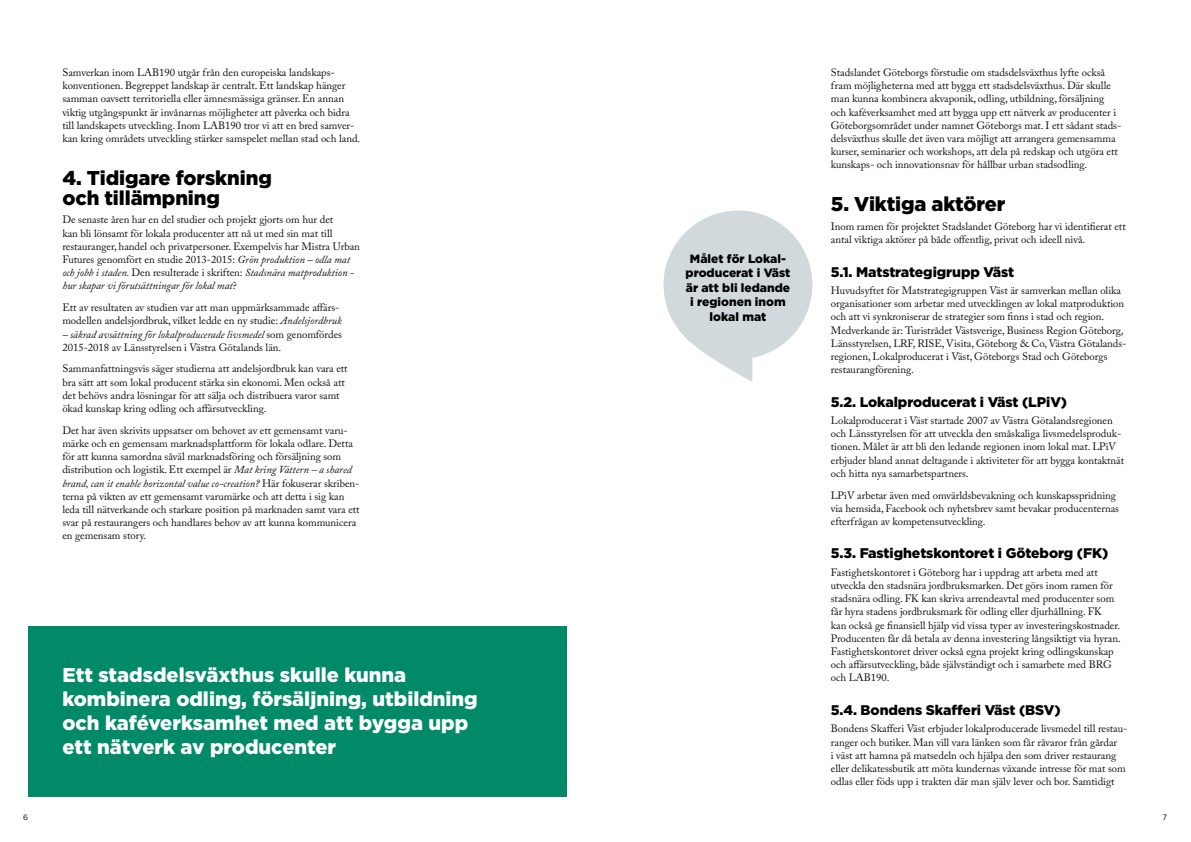
<style>
.page{position:relative;width:1191px;height:842px;background:#fff}
.page>*{position:absolute;margin:0;border:0;box-sizing:border-box;transform-origin:0 0}
.t1{font:900 20px/24px "Gotham";color:#fff}
.Rubrik_3{font:900 20px/20px "Gotham";letter-spacing:-.005em;color:#000}
.Rubrik_4{font:900 14px "Gotham";letter-spacing:-.005em;color:#000}
.Citat{font:900 12px/14.5px "Gotham";color:#000;text-align:center}
.Brödtext{font:10.7px/13.2px "Adobe Caslon Pro";letter-spacing:-.005em;color:#0f0f0f}
.t2{font:7.8px "Gotham";color:#000}
.s1{font-style:italic}
</style>
<div class="page">
<svg style="left:663px;top:210px;width:149px;height:172px"></svg>
<div style="left:28px;top:626px;width:539px;height:170px;background:#008a68"></div>
<p class="Brödtext" style="left:62px;top:66px;width:299px">Samverkan inom LAB190 utgår från den europeiska landskaps&shy;konventionen. Begreppet landskap är centralt. Ett landskap hänger samman oavsett territoriella eller ämnesmässiga gränser. En annan viktig utgångspunkt är invånarnas möjligheter att påverka och bidra till landskapets utveckling. Inom LAB190 tror vi att en bred samver&shy;kan kring områdets utveckling stärker samspelet mellan stad och land.</p>
<h3 class="Rubrik_3" style="left:62px;top:167px;width:211px">4. Tidigare forskning och tillämpning</h3>
<p class="Brödtext" style="left:62px;top:213px;width:299px">De senaste åren har en del studier och projekt gjorts om hur det<br>kan bli lönsamt för lokala producenter att nå ut med sin mat till restauranger, handel och privatpersoner. Exempelvis har Mistra Urban Futures genomfört en studie 2013-2015: <span class="s1">Grön produktion – odla mat och jobb i staden.</span> Den resulterade i skriften: <span class="s1">Stadsnära matproduktion - hur skapar vi förutsättningar för lokal mat</span>?</p>
<p class="Brödtext" style="left:62px;top:301px;width:281px">Ett av resultaten av studien var att man uppmärksammade affärs&shy;modellen andelsjordbruk, vilket ledde en ny studie: <span class="s1">Andelsjordbruk</span></p>
<p class="Brödtext" style="left:62px;top:327px;width:281px"><span class="s1">– säkrad avsättning för lokalproducerade livsmedel</span> som genomfördes<br>2015-2018 av Länsstyrelsen i Västra Götalands län.</p>
<p class="Brödtext" style="left:62px;top:362px;width:287px">Sammanfattningsvis säger studierna att andelsjordbruk kan vara ett bra sätt att som lokal producent stärka sin ekonomi. Men också att det behövs andra lösningar för att sälja och distribuera varor samt ökad kunskap kring odling och affärsutveckling.</p>
<p class="Brödtext" style="left:62px;top:423px;width:299px">Det har även skrivits uppsatser om behovet av ett gemensamt varu&shy;märke och en gemensam marknadsplattform för lokala odlare. Detta för att kunna samordna såväl marknadsföring och försäljning som distribution och logistik. Ett exempel är <span class="s1">Mat kring Vättern – a shared brand, can it enable horizontal value co-creation?</span> Här fokuserar skriben&shy;terna på vikten av ett gemensamt varumärke och att detta i sig kan leda till nätverkande och starkare position på marknaden samt vara ett svar på restaurangers och handlares behov av att kunna kommunicera en gemensam story.</p>
<p class="t1" style="left:62px;top:663px;width:417px">Ett stadsdelsväxthus skulle kunna kombinera odling, försäljning, utbildning och kaféverksamhet med att bygga upp ett nätverk av producenter</p>
<p class="Citat" style="left:685px;top:251px;width:106px">Målet för Lokal&shy;producerat i Väst är att bli ledande i regionen inom lokal mat</p>
<p class="Brödtext" style="left:831px;top:66px;width:292px">Stadslandet Göteborgs förstudie om stadsdelsväxthus lyfte också fram möjligheterna med att bygga ett stadsdelsväxthus. Där skulle man kunna kombinera akvaponik, odling, utbildning, försäljning och kaféverksamhet med att bygga upp ett nätverk av producenter i Göteborgsområdet under namnet Göteborgs mat. I ett sådant stads&shy;delsväxthus skulle det även vara möjligt att arrangera gemensamma kurser, seminarier och workshops, att dela på redskap och utgöra ett kunskaps- och innovationsnav för hållbar urban stadsodling.</p>
<h3 class="Rubrik_3" style="left:831px;top:194px;width:176px">5. Viktiga aktörer</h3>
<p class="Brödtext" style="left:831px;top:220px;width:296px">Inom ramen för projektet Stadslandet Göteborg har vi identifierat ett antal viktiga aktörer på både offentlig, privat och ideell nivå.</p>
<h4 class="Rubrik_4" style="left:831px;top:262px;width:185px">5.1. Matstrategigrupp Väst</h4>
<p class="Brödtext" style="left:831px;top:284px;width:297px">Huvudsyftet för Matstrategigruppen Väst är samverkan mellan olika organisationer som arbetar med utvecklingen av lokal matproduktion och att vi synkroniserar de strategier som finns i stad och region.<br>Medverkande är: Turistrådet Västsverige, Business Region Göteborg, Länsstyrelsen, LRF, RISE, Visita, Göteborg &amp; Co, Västra Götalands&shy;regionen, Lokalproducerat i Väst, Göteborgs Stad och Göteborgs restaurangförening.</p>
<h4 class="Rubrik_4" style="left:831px;top:392px;width:238px">5.2. Lokalproducerat i Väst (LPiV)</h4>
<p class="Brödtext" style="left:831px;top:414px;width:295px">Lokalproducerat i Väst startade 2007 av Västra Götalandsregionen och Länsstyrelsen för att utveckla den småskaliga livsmedelsproduk&shy;tionen. Målet är att bli den ledande regionen inom lokal mat. LPiV erbjuder bland annat deltagande i aktiviteter för att bygga kontaktnät och hitta nya samarbetspartners.</p>
<p class="Brödtext" style="left:831px;top:488px;width:290px">LPiV arbetar även med omvärldsbevakning och kunskapsspridning via hemsida, Facebook och nyhetsbrev samt bevakar producenternas efterfrågan av kompetensutveckling.</p>
<h4 class="Rubrik_4" style="left:831px;top:544px;width:279px">5.3. Fastighetskontoret i Göteborg (FK)</h4>
<p class="Brödtext" style="left:831px;top:565px;width:291px">Fastighetskontoret i Göteborg har i uppdrag att arbeta med att utveckla den stadsnära jordbruksmarken. Det görs inom ramen för stadsnära odling. FK kan skriva arrendeavtal med producenter som får hyra stadens jordbruksmark för odling eller djurhållning. FK<br>kan också ge finansiell hjälp vid vissa typer av investeringskostnader.<br>Producenten får då betala av denna investering långsiktigt via hyran.<br>Fastighetskontoret driver också egna projekt kring odlingskunskap och affärsutveckling, både självständigt och i samarbete med BRG och LAB190.</p>
<h4 class="Rubrik_4" style="left:831px;top:700px;width:231px">5.4. Bondens Skafferi Väst (BSV)</h4>
<p class="Brödtext" style="left:831px;top:722px;width:298px">Bondens Skafferi Väst erbjuder lokalproducerade livsmedel till restau&shy;ranger och butiker. Man vill vara länken som får råvaror från gårdar<br>i väst att hamna på matsedeln och hjälpa den som driver restaurang eller delikatessbutik att möta kundernas växande intresse för mat som odlas eller föds upp i trakten där man själv lever och bor. Samtidigt</p>
<p class="t2" style="left:23px;top:812px;width:7px">6</p>
<p class="t2" style="left:1162px;top:812px;width:6px">7</p>
</div>
